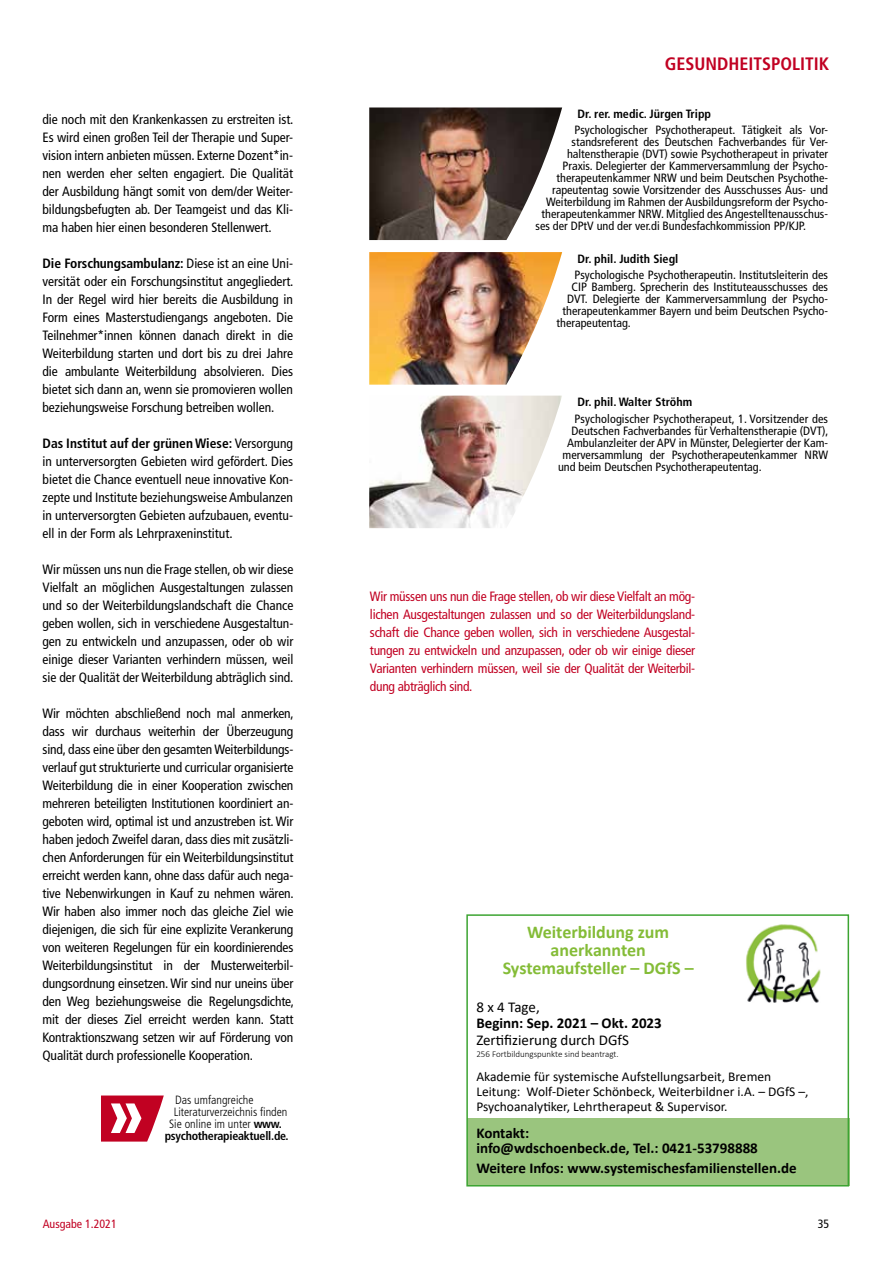
<style>
.page{position:relative;width:893px;height:1263px;background:#fff}
.page>*{position:absolute;margin:0;border:0;box-sizing:border-box;transform-origin:0 0}
.t1{font:700 18px/18px "Calibri";color:#84bc37;text-align:center}
.t2{font:700 condensed 18px "Frutiger LT Std";color:#c10122}
.t3{font:700 15px/15px "Calibri";color:#000}
.t4{font:15px "Calibri";color:#000}
.t5{font:condensed 13.5px/18px "Frutiger LT Std";letter-spacing:-.005em;color:#000;text-align:justify}
.t6{font:condensed 13.5px/18px "Frutiger LT Std";letter-spacing:-.02em;color:#c10122;text-align:justify}
.t7{font:13.5px/15px "Calibri";color:#000}
.t8{font:condensed 12px "Frutiger LT Std";color:#000}
.t9{font:700 condensed 12px "Frutiger LT Std";color:#000}
.t10{font:300 condensed 12px "Frutiger LT Std";color:#000}
.t11{font:700 condensed 12px "Frutiger LT Std";letter-spacing:-.02em;color:#000}
.t12{font:condensed 12px "Frutiger LT Std";color:#c10122}
.t13{font:300 9px "Calibri";color:#000}
.s1{font-weight:700}
</style>
<div class="page">
<div style="left:467px;top:1118px;width:382px;height:68px;background:#9ac57e"></div>
<img style="left:746px;top:924px;width:75px;height:79px">
<div style="left:466px;top:914px;width:383px;height:272px;border:2px solid #3ca432"></div>
<img style="left:369px;top:396px;width:193px;height:133px">
<svg style="left:101px;top:1095px;width:63px;height:46px"></svg>
<img style="left:369px;top:252px;width:193px;height:133px">
<img style="left:369px;top:107px;width:193px;height:134px">
<p class="t5" style="left:43px;top:111px;width:252px">die noch mit den Krankenkassen zu erstreiten ist.<br>Es wird einen großen Teil der Therapie und Super&shy;vision intern anbieten müssen. Externe Dozent*in&shy;nen werden eher selten engagiert. Die Qualität der Ausbildung hängt somit von dem/der Weiter&shy;bildungsbefugten ab. Der Teamgeist und das Kli&shy;ma haben hier einen besonderen Stellenwert.</p>
<p class="t5" style="left:43px;top:255px;width:252px"><span class="s1">Die Forschungsambulanz:</span> Diese ist an eine Uni&shy;versität oder ein Forschungsinstitut angegliedert.<br>In der Regel wird hier bereits die Ausbildung in Form eines Masterstudiengangs angeboten. Die Teilnehmer*innen können danach direkt in die Weiterbildung starten und dort bis zu drei Jahre die ambulante Weiterbildung absolvieren. Dies bietet sich dann an, wenn sie promovieren wollen beziehungsweise Forschung betreiben wollen.</p>
<p class="t5" style="left:43px;top:435px;width:252px"><span class="s1">Das Institut auf der grünen Wiese:</span> Versorgung in unterversorgten Gebieten wird gefördert. Dies bietet die Chance eventuell neue innovative Kon&shy;zepte und Institute beziehungsweise Ambulanzen in unterversorgten Gebieten aufzubauen, eventu&shy;ell in der Form als Lehrpraxeninstitut.</p>
<p class="t5" style="left:43px;top:561px;width:252px">Wir müssen uns nun die Frage stellen, ob wir diese Vielfalt an möglichen Ausgestaltungen zulassen und so der Weiterbildungslandschaft die Chance geben wollen, sich in verschiedene Ausgestaltun&shy;gen zu entwickeln und anzupassen, oder ob wir einige dieser Varianten verhindern müssen, weil sie der Qualität der Weiterbildung abträglich sind.</p>
<p class="t5" style="left:43px;top:705px;width:253px">Wir möchten abschließend noch mal anmerken, dass wir durchaus weiterhin der Überzeugung sind, dass eine über den gesamten Weiterbildungs&shy;verlauf gut strukturierte und curricular organisierte Weiterbildung die in einer Kooperation zwischen mehreren beteiligten Institutionen koordiniert an&shy;geboten wird, optimal ist und anzustreben ist. Wir haben jedoch Zweifel daran, dass dies mit zusätzli&shy;chen Anforderungen für ein Weiterbildungsinstitut erreicht werden kann, ohne dass dafür auch nega&shy;tive Nebenwirkungen in Kauf zu nehmen wären.<br>Wir haben also immer noch das gleiche Ziel wie diejenigen, die sich für eine explizite Verankerung von weiteren Regelungen für ein koordinierendes Weiterbildungsinstitut in der Musterweiterbil&shy;dungsordnung einsetzen. Wir sind nur uneins über den Weg beziehungsweise die Regelungsdichte, mit der dieses Ziel erreicht werden kann. Statt Kontraktionszwang setzen wir auf Förderung von Qualität durch professionelle Kooperation.</p>
<p class="t10" style="left:175px;top:1093px;width:80px">Das umfangreiche</p>
<p class="t10" style="left:174px;top:1105px;width:115px">Literaturverzeichnis finden</p>
<p class="t10" style="left:169px;top:1117px;width:114px">Sie online im unter <span class="s1">www.</span></p>
<p class="t11" style="left:165px;top:1129px;width:125px">psychotherapieaktuell.de.</p>
<h1 class="t2" style="left:665px;top:53px;width:166px">GESUNDHEITSPOLITIK</h1>
<p class="t9" style="left:578px;top:107px;width:135px">Dr. rer. medic. Jürgen Tripp</p>
<p class="t8" style="left:575px;top:123px;width:255px">Psychologischer Psychotherapeut. Tätigkeit als Vor-</p>
<p class="t8" style="left:572px;top:135px;width:258px">standsreferent des Deutschen Fachverbandes für Ver-</p>
<p class="t8" style="left:567px;top:147px;width:263px">haltenstherapie (DVT) sowie Psychotherapeut in privater</p>
<p class="t8" style="left:563px;top:159px;width:267px">Praxis. Delegierter der Kammerversammlung der Psycho-</p>
<p class="t8" style="left:557px;top:171px;width:273px">therapeutenkammer NRW und beim Deutschen Psychothe-</p>
<p class="t8" style="left:552px;top:183px;width:277px">rapeutentag sowie Vorsitzender des Ausschusses Aus- und</p>
<p class="t8" style="left:546px;top:195px;width:284px">Weiterbildung im Rahmen der Ausbildungsreform der Psycho-</p>
<p class="t8" style="left:542px;top:207px;width:288px">therapeutenkammer NRW. Mitglied des Angestelltenausschus-</p>
<p class="t8" style="left:536px;top:219px;width:272px">ses der DPtV und der ver.di Bundesfachkommission PP/KJP.</p>
<p class="t9" style="left:578px;top:251px;width:102px">Dr. phil. Judith Siegl</p>
<p class="t8" style="left:575px;top:268px;width:255px">Psychologische Psychotherapeutin. Institutsleiterin des</p>
<p class="t8" style="left:572px;top:280px;width:258px">CIP Bamberg. Sprecherin des Instituteausschusses des</p>
<p class="t8" style="left:567px;top:292px;width:263px">DVT. Delegierte der Kammerversammlung der Psycho-</p>
<p class="t8" style="left:563px;top:304px;width:267px">therapeutenkammer Bayern und beim Deutschen Psycho-</p>
<p class="t8" style="left:557px;top:316px;width:76px">therapeutentag.</p>
<p class="t9" style="left:578px;top:395px;width:116px">Dr. phil. Walter Ströhm</p>
<p class="t8" style="left:575px;top:411px;width:255px">Psychologischer Psychotherapeut, 1. Vorsitzender des</p>
<p class="t8" style="left:572px;top:423px;width:258px">Deutschen Fachverbandes für Verhaltenstherapie (DVT),</p>
<p class="t8" style="left:567px;top:435px;width:263px">Ambulanzleiter der APV in Münster, Delegierter der Kam-</p>
<p class="t8" style="left:563px;top:447px;width:267px">merversammlung der Psychotherapeutenkammer NRW</p>
<p class="t8" style="left:558px;top:459px;width:205px">und beim Deutschen Psychotherapeutentag.</p>
<p class="t6" style="left:370px;top:588px;width:327px">Wir müssen uns nun die Frage stellen, ob wir diese Vielfalt an mög&shy;lichen Ausgestaltungen zulassen und so der Weiterbildungsland&shy;schaft die Chance geben wollen, sich in verschiedene Ausgestal&shy;tungen zu entwickeln und anzupassen, oder ob wir einige dieser Varianten verhindern müssen, weil sie der Qualität der Weiterbil&shy;dung abträglich sind.</p>
<h1 class="t1" style="left:503px;top:923px;width:192px">Weiterbildung zum anerkannten<br>Systemaufsteller – DGfS –</h1>
<p class="t4" style="left:476px;top:996px;width:65px">8 x 4 Tage,</p>
<p class="t3" style="left:476px;top:1015px;width:187px">Beginn: Sep. 2021 – Okt. 2023</p>
<p class="t4" style="left:476px;top:1029px;width:154px">Zertifizierung durch DGfS</p>
<p class="t13" style="left:476px;top:1048px;width:144px">256 Fortbildungspunkte sind beantragt.</p>
<p class="t7" style="left:476px;top:1068px;width:334px">Akademie für systemische Aufstellungsarbeit, Bremen<br>Leitung: Wolf-Dieter Schönbeck, Weiterbildner i.A. – DGfS –,<br>Psychoanalytiker, Lehrtherapeut &amp; Supervisor.</p>
<p class="t3" style="left:476px;top:1126px;width:283px">Kontakt:<br>info@wdschoenbeck.de, Tel.: 0421-53798888</p>
<p class="t3" style="left:476px;top:1160px;width:322px">Weitere Infos: www.systemischesfamilienstellen.de</p>
<p class="t12" style="left:43px;top:1216px;width:76px">Ausgabe 1.2021</p>
<p class="t8" style="left:818px;top:1216px;width:13px">35</p>
</div>
